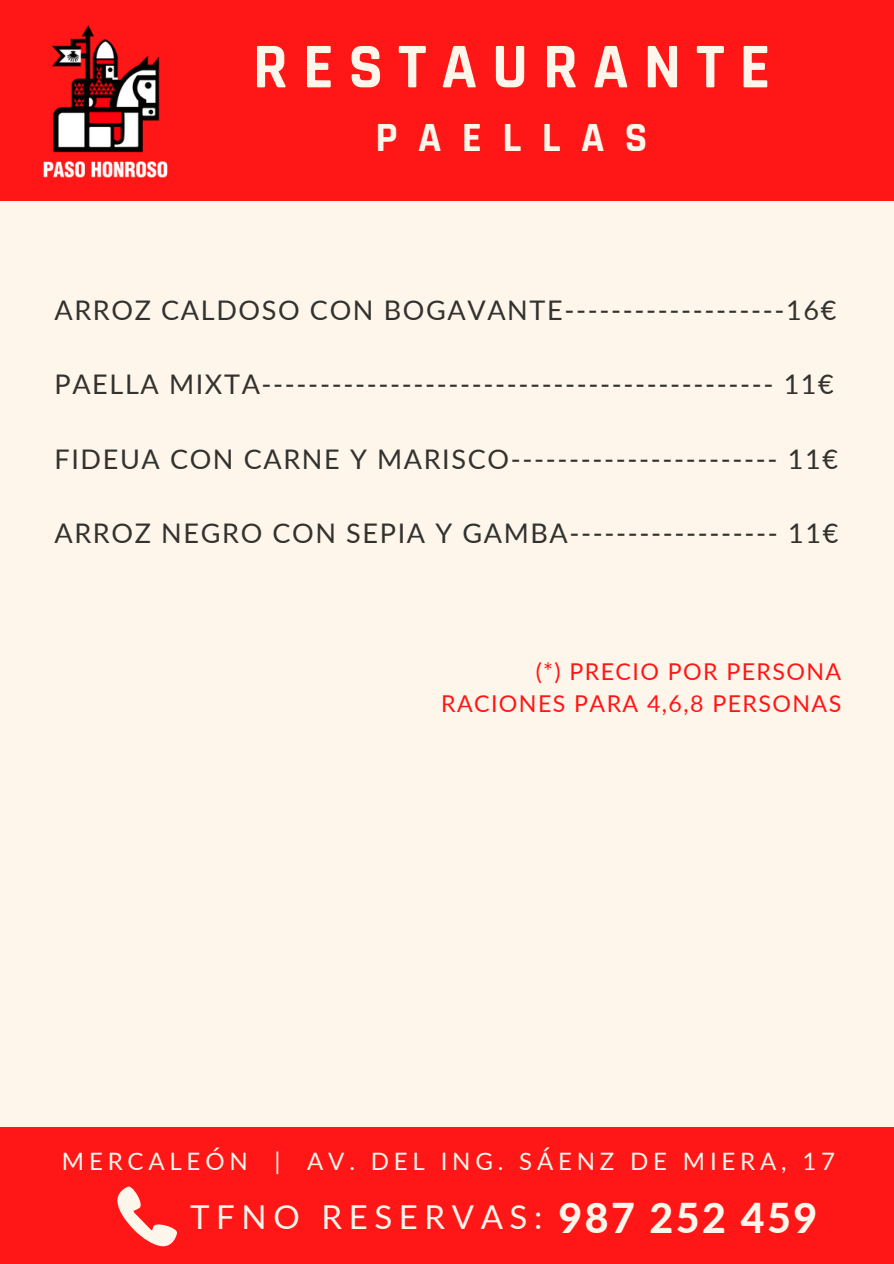
<style>
.page{position:relative;width:894px;height:1264px;background:#fff}
.page>*{position:absolute;margin:0;border:0;box-sizing:border-box;transform-origin:0 0}
.t1{font:700 64.35px "Rajdhani";letter-spacing:.23em;color:#fff6eb}
.t2{font:700 42px "Rajdhani";letter-spacing:.485em;color:#fff6eb}
.t3{font:33px "Lato";letter-spacing:.2em;color:#fff6eb}
.t4{font:27px "Lato";letter-spacing:.06em;color:#32322f}
.t5{font:24px "Lato";letter-spacing:.2em;color:#fff6eb}
.t6{font:23.25px/32px "Lato";letter-spacing:.06em;color:#ff1616;text-align:right}
.s1{font-weight:800;font-size:41.1px}
</style>
<div class="page">
<div style="left:0;top:0;width:893px;height:1263px;background:#fff6eb"></div>
<div style="left:0;top:0;width:893px;height:200px;background:#ff1616"></div>
<img style="left:43px;top:25px;width:125px;height:153px">
<div style="left:0;top:1127px;width:893px;height:136px;background:#ff1616"></div>
<svg style="left:117px;top:1186px;width:60px;height:60px"></svg>
<h1 class="t1" style="left:253px;top:27px;width:519px">RESTAURANTE</h1>
<h2 class="t2" style="left:375px;top:111px;width:273px">PAELLAS</h2>
<p class="t4" style="left:54px;top:293px;width:783px">ARROZ CALDOSO CON BOGAVANTE-------------------16€</p>
<p class="t4" style="left:54px;top:368px;width:780px">PAELLA MIXTA-------------------------------------------- 11€</p>
<p class="t4" style="left:54px;top:442px;width:784px">FIDEUA CON CARNE Y MARISCO----------------------- 11€</p>
<p class="t4" style="left:54px;top:516px;width:785px">ARROZ NEGRO CON SEPIA Y GAMBA------------------ 11€</p>
<p class="t6" style="left:441px;top:655px;width:401px">(*) PRECIO POR PERSONA<br>RACIONES PARA 4,6,8 PERSONAS</p>
<p class="t5" style="left:62px;top:1146px;width:774px">MERCALEÓN | AV. DEL ING. SÁENZ DE MIERA, 17</p>
<p class="t3" style="left:190px;top:1196px;width:628px">TFNO RESERVAS: <span class="s1">987 252 459</span></p>
</div>
